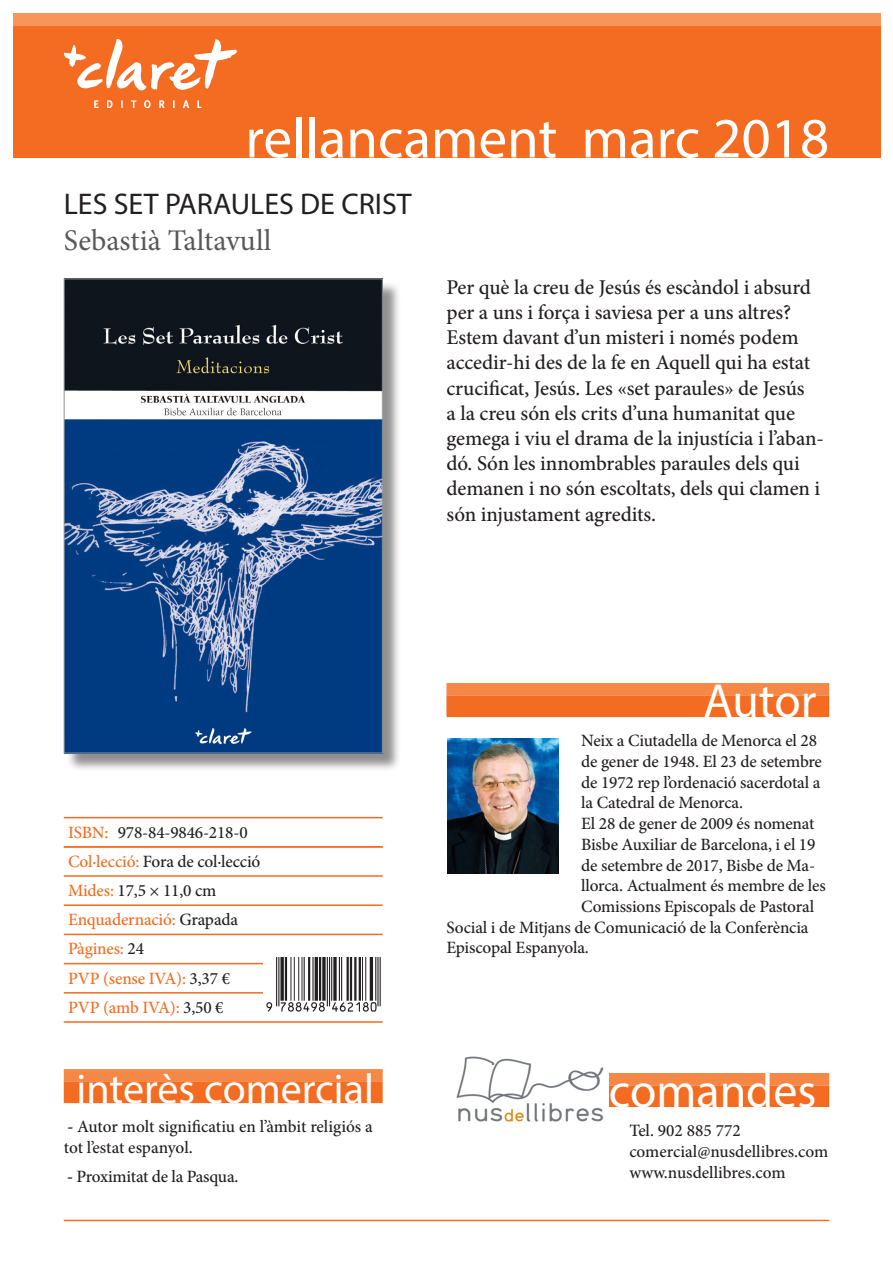
<style>
.page{position:relative;width:893px;height:1263px;background:#fff}
.page>*{position:absolute;margin:0;border:0;box-sizing:border-box;transform-origin:0 0}
.t1{font:57px "Myriad Pro";color:#fff}
.t2{font:48px "Myriad Pro";color:#fff}
.t3{font:42px "Myriad Pro";color:#fff}
.t4{font:30px "Myriad Pro";color:#231f20}
.t5{font:30px "Minion Pro";letter-spacing:.005em;color:#57585a}
.t6{font:500 21px/25.2px "Minion Pro";letter-spacing:-.005em;color:#231f20}
.t7{font:500 17.25px/20.7px "Minion Pro";letter-spacing:-.01em;color:#231f20}
.t8{font:500 17.25px "Minion Pro";letter-spacing:-.01em;color:#f36c21}
.s1{color:#f36c21}
.s2{color:#231f20}
.s3{font-weight:700}
</style>
<div class="page">
<div style="left:13px;top:13px;width:867px;height:144px;background:#f36c21"></div>
<img style="left:64px;top:39px;width:173px;height:69px">
<div style="left:446px;top:683px;width:383px;height:13px;background:#f58846"></div>
<div style="left:446px;top:696px;width:383px;height:21px;background:#f36c21"></div>
<div style="left:446px;top:1073px;width:383px;height:13px;background:#f58846"></div>
<div style="left:446px;top:1086px;width:383px;height:21px;background:#f36c21"></div>
<hr style="left:64px;top:817px;width:319px;height:1px;background:#f36c21">
<hr style="left:64px;top:846px;width:319px;height:1px;background:#f36c21">
<hr style="left:64px;top:875px;width:319px;height:2px;background:#f36c21">
<hr style="left:64px;top:904px;width:319px;height:2px;background:#f36c21">
<hr style="left:64px;top:934px;width:319px;height:1px;background:#f36c21">
<hr style="left:64px;top:963px;width:319px;height:1px;background:#f36c21">
<hr style="left:64px;top:992px;width:319px;height:1px;background:#f36c21">
<hr style="left:64px;top:1021px;width:319px;height:2px;background:#f36c21">
<div style="left:264px;top:957px;width:119px;height:56px;background:#fff"></div>
<img style="left:266px;top:957px;width:115px;height:55px">
<div style="left:64px;top:1069px;width:319px;height:13px;background:#f58846"></div>
<div style="left:64px;top:1082px;width:319px;height:21px;background:#f36c21"></div>
<div style="left:13px;top:13px;width:867px;height:13px;background:#f7965a"></div>
<div style="left:66px;top:281px;width:335px;height:491px;background:#231f20;opacity:.5"></div>
<img style="left:66px;top:281px;width:315px;height:470px">
<div style="left:64px;top:279px;width:319px;height:474px;border:1px solid #939598"></div>
<img style="left:446px;top:1056px;width:162px;height:66px">
<hr style="left:64px;top:1220px;width:765px;height:1px;background:#f36c21">
<img style="left:448px;top:739px;width:110px;height:135px">
<p class="t1" style="left:245px;top:103px;width:585px">rellançament març 2018</p>
<p class="t4" style="left:64px;top:185px;width:349px">LES SET PARAULES DE CRIST</p>
<p class="t5" style="left:64px;top:220px;width:209px">Sebastià Taltavull</p>
<p class="t6" style="left:446px;top:275px;width:379px">Per què la creu de Jesús és escàndol i absurd per a uns i força i saviesa per a uns altres?<br>Estem davant d’un misteri i només podem accedir-hi des de la fe en Aquell qui ha estat crucificat, Jesús. Les «set paraules» de Jesús<br>a la creu són els crits d’una humanitat que gemega i viu el drama de la injustícia i l’aban&shy;dó. Són les innombrables paraules dels qui demanen i no són escoltats, dels qui clamen i són injustament agredits.</p>
<p class="t7" style="left:68px;top:822px;width:181px"><span class="s1">ISBN:</span> 978-84-9846-218-0</p>
<p class="t7" style="left:68px;top:851px;width:194px"><span class="s1">Col·lecció:</span> Fora de col·lecció</p>
<p class="t7" style="left:68px;top:880px;width:150px"><span class="s1">Mides:</span> 17,5 × 11,0 cm</p>
<p class="t8" style="left:68px;top:908px;width:172px">Enquadernació: <span class="s2">Grapada</span></p>
<p class="t8" style="left:68px;top:937px;width:77px">Pàgines: <span class="s2">24</span></p>
<p class="t8" style="left:68px;top:966px;width:163px">PVP (sense IVA): <span class="s2">3,37 €</span></p>
<p class="t8" style="left:68px;top:995px;width:157px">PVP (amb IVA): <span class="s2">3,50 €</span></p>
<p class="t3" style="left:77px;top:1063px;width:299px">interès comercial</p>
<p class="t7" style="left:64px;top:1116px;width:311px"><span class="s3">-</span> Autor molt significatiu en l’àmbit religiós a tot l’estat espanyol.</p>
<p class="t7" style="left:67px;top:1166px;width:173px"><span class="s3">-</span> Proximitat de la Pasqua.</p>
<p class="t2" style="left:703px;top:671px;width:114px">Autor</p>
<p class="t7" style="left:581px;top:730px;width:237px">Neix a Ciutadella de Menorca el 28</p>
<p class="t7" style="left:581px;top:751px;width:242px">de gener de 1948. El 23 de setembre</p>
<p class="t7" style="left:581px;top:772px;width:241px">de 1972 rep l’ordenació sacerdotal a</p>
<p class="t7" style="left:581px;top:792px;width:163px">la Catedral de Menorca.</p>
<p class="t7" style="left:581px;top:813px;width:235px">El 28 de gener de 2009 és nomenat</p>
<p class="t7" style="left:581px;top:834px;width:236px">Bisbe Auxiliar de Barcelona, i el 19</p>
<p class="t7" style="left:581px;top:855px;width:235px">de setembre de 2017, Bisbe de Ma-</p>
<p class="t7" style="left:581px;top:875px;width:246px">llorca. Actualment és membre de les</p>
<p class="t7" style="left:581px;top:896px;width:234px">Comissions Episcopals de Pastoral</p>
<p class="t7" style="left:446px;top:917px;width:364px">Social i de Mitjans de Comunicació de la Conferència</p>
<p class="t7" style="left:446px;top:937px;width:144px">Episcopal Espanyola.</p>
<p class="t2" style="left:609px;top:1061px;width:209px">comandes</p>
<p class="t7" style="left:629px;top:1120px;width:200px">Tel. 902 885 772 comercial@nusdellibres.com www.nusdellibres.com</p>
</div>
